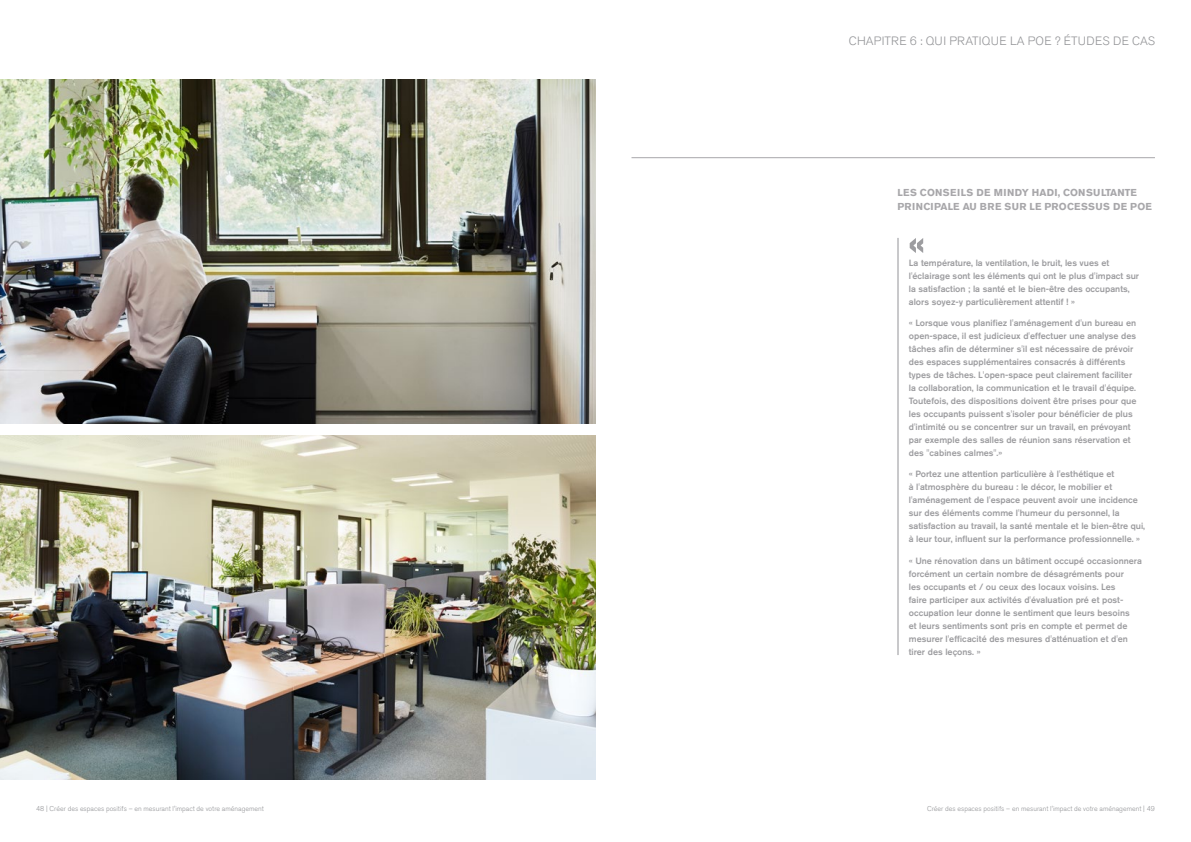
<style>
.page{position:relative;width:1191px;height:842px;background:#fff}
.page>*{position:absolute;margin:0;border:0;box-sizing:border-box;transform-origin:0 0}
.t1{font:300 12px "Akzidenz Grotesk Pro";letter-spacing:.03em;color:#939497}
.t2{font:700 10px/14px "Akzidenz Grotesk Pro";letter-spacing:.03em;color:#a8a7aa}
.t3{font:500 9px/13px "Akzidenz Grotesk Pro";color:#9d9da0}
.t4{font:300 7px "Akzidenz Grotesk Pro";color:#939497}
</style>
<div class="page">
<img style="left:0;top:79px;width:595px;height:345px">
<img style="left:0;top:435px;width:595px;height:345px">
<hr style="left:631px;top:157px;width:524px;height:1px;background:#a8a7aa">
<hr style="left:897px;top:238px;width:1px;height:417px;background:#939497">
<svg style="left:909px;top:238px;width:14px;height:15px"></svg>
<h1 class="t1" style="left:848px;top:33px;width:308px">CHAPITRE 6 : QUI PRATIQUE LA POE ? ÉTUDES DE CAS</h1>
<p class="t2" style="left:897px;top:185px;width:256px">LES CONSEILS DE MINDY HADI, CONSULTANTE<br>PRINCIPALE AU BRE SUR LE PROCESSUS DE POE</p>
<p class="t3" style="left:909px;top:256px;width:232px">La température, la ventilation, le bruit, les vues et l'éclairage sont les éléments qui ont le plus d'impact sur la satisfaction ; la santé et le bien-être des occupants, alors soyez-y particulièrement attentif ! »</p>
<p class="t3" style="left:909px;top:316px;width:229px">« Lorsque vous planifiez l'aménagement d'un bureau en open-space, il est judicieux d'effectuer une analyse des tâches afin de déterminer s'il est nécessaire de prévoir des espaces supplémentaires consacrés à différents types de tâches. L'open-space peut clairement faciliter la collaboration, la communication et le travail d'équipe.<br>Toutefois, des dispositions doivent être prises pour que les occupants puissent s'isoler pour bénéficier de plus d'intimité ou se concentrer sur un travail, en prévoyant par exemple des salles de réunion sans réservation et des "cabines calmes".»</p>
<p class="t3" style="left:909px;top:468px;width:238px">« Portez une attention particulière à l'esthétique et<br>à l'atmosphère du bureau : le décor, le mobilier et l'aménagement de l'espace peuvent avoir une incidence sur des éléments comme l'humeur du personnel, la satisfaction au travail, la santé mentale et le bien-être qui, à leur tour, influent sur la performance professionnelle. »</p>
<p class="t3" style="left:909px;top:554px;width:235px">« Une rénovation dans un bâtiment occupé occasionnera forcément un certain nombre de désagréments pour<br>les occupants et / ou ceux des locaux voisins. Les<br>faire participer aux activités d'évaluation pré et post&shy;occupation leur donne le sentiment que leurs besoins<br>et leurs sentiments sont pris en compte et permet de mesurer l'efficacité des mesures d'atténuation et d'en tirer des leçons. »</p>
<p class="t4" style="left:36px;top:804px;width:229px">48 | Créer des espaces positifs – en mesurant l'impact de votre aménagement</p>
<p class="t4" style="left:927px;top:804px;width:229px">Créer des espaces positifs – en mesurant l'impact de votre aménagement | 49</p>
</div>
